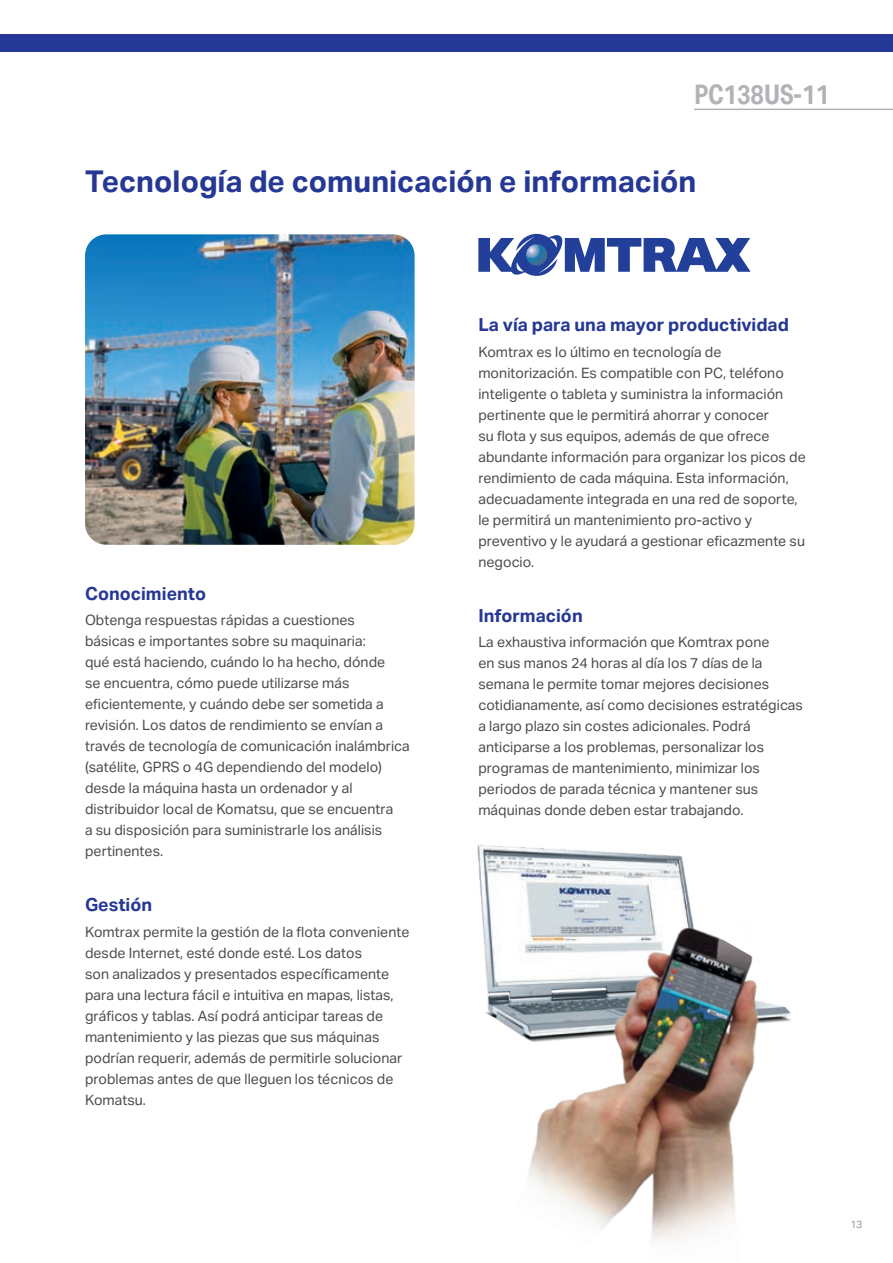
<style>
.page{position:relative;width:893px;height:1263px;background:#fff}
.page>*{position:absolute;margin:0;border:0;box-sizing:border-box;transform-origin:0 0}
.t1{font:700 30px "Aktiv Grotesk";color:#263895}
.t2{font:700 27px "Aktiv Grotesk Cd";color:#b2b3b7}
.t3{font:700 18px "Aktiv Grotesk";color:#263895}
.t4{font:14.25px/21px "Aktiv Grotesk";color:#4b4c4d}
.t5{font:10.5px "Aktiv Grotesk";color:#939598}
</style>
<div class="page">
<img style="left:477px;top:845px;width:213px;height:169px">
<img style="left:487px;top:900px;width:305px;height:341px">
<svg style="left:478px;top:234px;width:273px;height:42px"></svg>
<img style="left:85px;top:234px;width:330px;height:311px">
<hr style="left:694px;top:109px;width:199px;height:1px;background:#b2b3b7">
<div style="left:0;top:34px;width:893px;height:17px;background:#263895"></div>
<h2 class="t2" style="left:694px;top:79px;width:137px">PC138US-11</h2>
<h1 class="t1" style="left:85px;top:164px;width:613px">Tecnología de comunicación e información</h1>
<p class="t3" style="left:85px;top:583px;width:123px">Conocimiento</p>
<p class="t4" style="left:85px;top:609px;width:326px">Obtenga respuestas rápidas a cuestiones<br>básicas e importantes sobre su maquinaria:<br>qué está haciendo, cuándo lo ha hecho, dónde<br>se encuentra, cómo puede utilizarse más eficientemente, y cuándo debe ser sometida a revisión. Los datos de rendimiento se envían a través de tecnología de comunicación inalámbrica (satélite, GPRS o 4G dependiendo del modelo) desde la máquina hasta un ordenador y al distribuidor local de Komatsu, que se encuentra<br>a su disposición para suministrarle los análisis pertinentes.</p>
<p class="t3" style="left:85px;top:895px;width:69px">Gestión</p>
<p class="t4" style="left:85px;top:921px;width:326px">Komtrax permite la gestión de la flota conveniente desde Internet, esté donde esté. Los datos<br>son analizados y presentados específicamente para una lectura fácil e intuitiva en mapas, listas, gráficos y tablas. Así podrá anticipar tareas de mantenimiento y las piezas que sus máquinas podrían requerir, además de permitirle solucionar problemas antes de que lleguen los técnicos de Komatsu.</p>
<p class="t3" style="left:478px;top:314px;width:312px">La vía para una mayor productividad</p>
<p class="t4" style="left:478px;top:341px;width:329px">Komtrax es lo último en tecnología de monitorización. Es compatible con PC, teléfono inteligente o tableta y suministra la información pertinente que le permitirá ahorrar y conocer<br>su flota y sus equipos, además de que ofrece abundante información para organizar los picos de rendimiento de cada máquina. Esta información, adecuadamente integrada en una red de soporte, le permitirá un mantenimiento pro-activo y preventivo y le ayudará a gestionar eficazmente su negocio.</p>
<p class="t3" style="left:478px;top:605px;width:106px">Información</p>
<p class="t4" style="left:478px;top:632px;width:326px">La exhaustiva información que Komtrax pone<br>en sus manos 24 horas al día los 7 días de la semana le permite tomar mejores decisiones cotidianamente, así como decisiones estratégicas a largo plazo sin costes adicionales. Podrá anticiparse a los problemas, personalizar los programas de mantenimiento, minimizar los periodos de parada técnica y mantener sus máquinas donde deben estar trabajando.</p>
<p class="t5" style="left:850px;top:1218px;width:14px">13</p>
</div>
